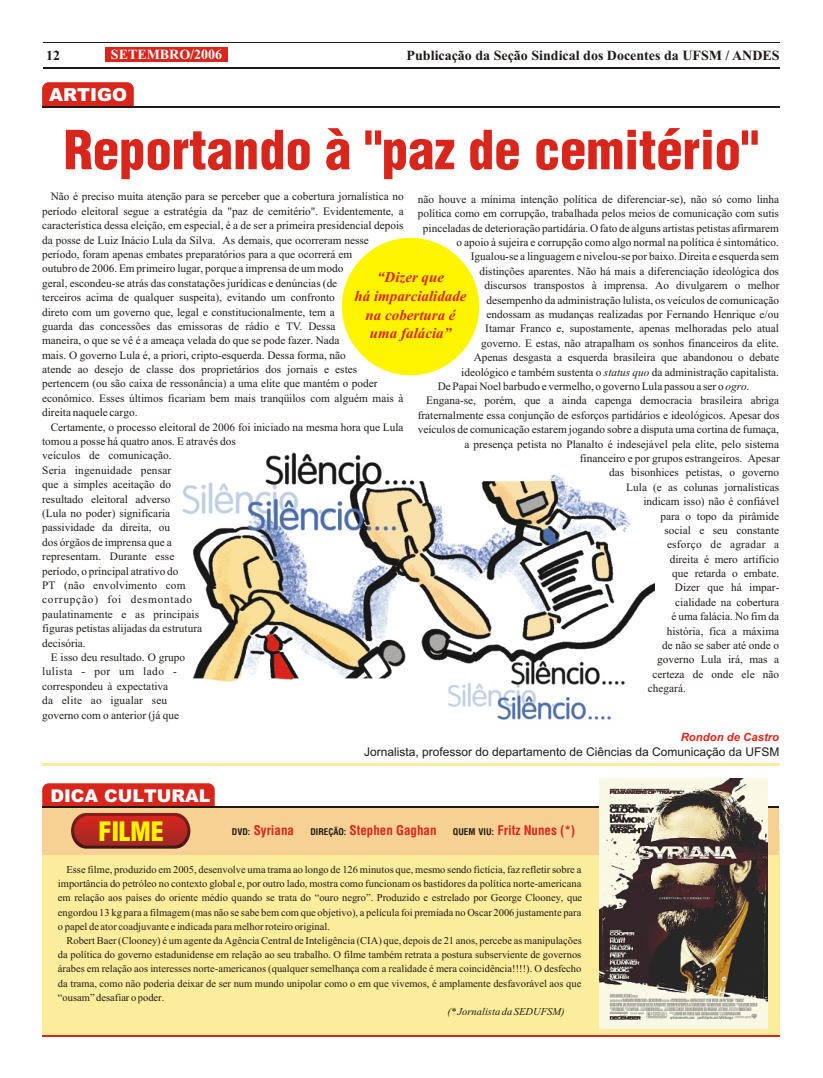
<style>
.page{position:relative;width:823px;height:1078px;background:#fff}
.page>*{position:absolute;margin:0;border:0;box-sizing:border-box;transform-origin:0 0}
.t1{font:900 52.6px "Switzerland Cond";color:#d9261c}
.t2{font:900 26.1px "Switzerland Cond";color:#fff500}
.t3{font:900 18px "Arial";color:#fff}
.t4{font:900 17.6px "Arial";color:#fff}
.t5{font:italic 700 15px/19px "Times New Roman";color:#d9261c;text-align:center}
.t6{font:700 14px "Times New Roman";color:#1f1a17}
.t7{font:700 14px "Times New Roman";color:#fff}
.t8{font:700 13px "Switzerland Condensed";color:#d9261c}
.t9{font:12px "Arial";color:#1f1a17}
.t10{font:italic 700 11.4px "Arial";color:#d9261c}
.t11{font:11.3px/14.4px "Times New Roman";color:#1f1a17}
.t12{font:11.3px "Times New Roman";letter-spacing:.02em;color:#1f1a17}
.t13{font:11.3px "Times New Roman";letter-spacing:.07em;color:#1f1a17}
.t14{font:11.3px "Times New Roman";letter-spacing:.04em;color:#1f1a17}
.t15{font:10.5px/14.2px "Times New Roman";color:#1f1a14;text-align:justify}
.t16{font:italic 10.5px "Times New Roman";color:#1f1a14}
.s1{font-style:italic}
.s2{font-size:9px;color:#1f1a12}
</style>
<div class="page">
<img style="left:182px;top:452px;width:473px;height:268px">
<hr style="left:42px;top:763px;width:737px;height:3px;background:#fced9c">
<div style="left:42px;top:829px;width:737px;height:207px;background:#fced9c"></div>
<div style="left:42px;top:807px;width:737px;height:47px;background:#f7d194"></div>
<hr style="left:42px;top:1035px;width:738px;height:2px;background:#d9261c">
<div style="left:42px;top:783px;width:173px;height:23px;background:#d9261c"></div>
<hr style="left:42px;top:806px;width:737px;height:2px;background:#1f1a17">
<img style="left:71px;top:813px;width:119px;height:36px">
<img style="left:74px;top:816px;width:113px;height:30px;border-radius:14px">
<div style="left:105px;top:48px;width:123px;height:14px;background:#d9261c"></div>
<hr style="left:43px;top:42px;width:736px;height:1px;background:#1f1a17">
<hr style="left:43px;top:67px;width:736px;height:2px;background:#1f1a17">
<div style="left:42px;top:82px;width:92px;height:24px;background:#d9261c"></div>
<hr style="left:42px;top:106px;width:737px;height:2px;background:#1f1a17">
<div style="left:342px;top:238px;width:137px;height:137px;background:#fff500;border-radius:50%"></div>
<img style="left:599px;top:779px;width:169px;height:250px">
<p class="t7" style="left:111px;top:50px;width:113px">SETEMBRO/2006</p>
<h3 class="t3" style="left:49px;top:88px;width:79px">ARTIGO</h3>
<p class="t6" style="left:46px;top:50px;width:15px">12</p>
<p class="t6" style="left:407px;top:50px;width:374px">Publicação da Seção Sindical dos Docentes da UFSM / ANDES</p>
<h1 class="t1" style="left:64px;top:129px;width:696px">Reportando à "paz de cemitério"</h1>
<p class="t11" style="left:42px;top:191px;width:363px;text-indent:9px">Não é preciso muita atenção para se perceber que a cobertura jornalística no período eleitoral segue a estratégia da "paz de cemitério". Evidentemente, a característica dessa eleição, em especial, é a de ser a primeira presidencial depois da posse de Luiz Inácio Lula da Silva. As demais, que ocorreram nesse período, foram apenas embates preparatórios para a que ocorrerá em<br>outubro de 2006. Em primeiro lugar, porque a imprensa de um modo<br>geral, escondeu-se atrás das constatações jurídicas e denúncias (de<br>terceiros acima de qualquer suspeita), evitando um confronto<br>direto com um governo que, legal e constitucionalmente, tem a<br>guarda das concessões das emissoras de rádio e TV. Dessa<br>maneira, o que se vê é a ameaça velada do que se pode fazer. Nada<br>mais. O governo Lula é, a priori, cripto-esquerda. Dessa forma, não<br>atende ao desejo de classe dos proprietários dos jornais e estes pertencem (ou são caixa de ressonância) a uma elite que mantém o poder econômico. Esses últimos ficariam bem mais tranqüilos com alguém mais à direita naquele cargo.</p>
<p class="t11" style="left:51px;top:421px;width:354px">Certamente, o processo eleitoral de 2006 foi iniciado na mesma hora que Lula</p>
<p class="t11" style="left:42px;top:435px;width:195px">tomou a posse há quatro anos. E através dos</p>
<p class="t11" style="left:42px;top:450px;width:131px">veículos de comunicação.</p>
<p class="t12" style="left:42px;top:466px;width:131px">Seria ingenuidade pensar</p>
<p class="t11" style="left:42px;top:478px;width:130px">que a simples aceitação do</p>
<p class="t11" style="left:42px;top:493px;width:130px">resultado eleitoral adverso</p>
<p class="t11" style="left:42px;top:507px;width:130px">(Lula no poder) significaria</p>
<p class="t11" style="left:42px;top:522px;width:130px">passividade da direita, ou</p>
<p class="t11" style="left:42px;top:536px;width:131px">dos órgãos de imprensa que a</p>
<p class="t11" style="left:42px;top:550px;width:134px">representam. Durante esse</p>
<p class="t11" style="left:42px;top:565px;width:138px">período, o principal atrativo do</p>
<p class="t11" style="left:42px;top:579px;width:145px">PT (não envolvimento com</p>
<p class="t13" style="left:42px;top:596px;width:152px">corrupção) foi desmontado</p>
<p class="t11" style="left:42px;top:608px;width:159px">paulatinamente e as principais</p>
<p class="t11" style="left:42px;top:622px;width:161px">figuras petistas alijadas da estrutura</p>
<p class="t11" style="left:42px;top:637px;width:45px">decisória.</p>
<p class="t11" style="left:51px;top:651px;width:136px">E isso deu resultado. O grupo</p>
<p class="t14" style="left:42px;top:667px;width:136px">lulista - por um lado -</p>
<p class="t11" style="left:42px;top:680px;width:128px">correspondeu à expectativa</p>
<p class="t12" style="left:42px;top:696px;width:127px">da elite ao igualar seu</p>
<p class="t11" style="left:42px;top:709px;width:138px">governo com o anterior (já que</p>
<p class="t11" style="left:418px;top:193px;width:363px">não houve a mínima intenção política de diferenciar-se), não só como linha</p>
<p class="t11" style="left:418px;top:207px;width:363px">política como em corrupção, trabalhada pelos meios de comunicação com sutis</p>
<p class="t11" style="left:423px;top:222px;width:358px">pinceladas de deterioração partidária. O fato de alguns artistas petistas afirmarem</p>
<p class="t11" style="left:456px;top:236px;width:324px">o apoio à sujeira e corrupção como algo normal na política é sintomático.</p>
<p class="t11" style="left:471px;top:251px;width:310px">Igualou-se a linguagem e nivelou-se por baixo. Direita e esquerda sem</p>
<p class="t11" style="left:480px;top:265px;width:301px">distinções aparentes. Não há mais a diferenciação ideológica dos</p>
<p class="t11" style="left:484px;top:279px;width:297px">discursos transpostos à imprensa. Ao divulgarem o melhor</p>
<p class="t11" style="left:486px;top:294px;width:294px">desempenho da administração lulista, os veículos de comunicação</p>
<p class="t11" style="left:486px;top:308px;width:294px">endossam as mudanças realizadas por Fernando Henrique e/ou</p>
<p class="t11" style="left:485px;top:323px;width:295px">Itamar Franco e, supostamente, apenas melhoradas pelo atual</p>
<p class="t11" style="left:481px;top:337px;width:299px">governo. E estas, não atrapalham os sonhos financeiros da elite.</p>
<p class="t11" style="left:474px;top:351px;width:307px">Apenas desgasta a esquerda brasileira que abandonou o debate</p>
<p class="t11" style="left:461px;top:366px;width:319px">ideológico e também sustenta o <span class="s1">status quo</span> da administração capitalista.</p>
<p class="t11" style="left:438px;top:380px;width:313px">De Papai Noel barbudo e vermelho, o governo Lula passou a ser o <span class="s1">ogro</span>.</p>
<p class="t11" style="left:426px;top:394px;width:354px">Engana-se, porém, que a ainda capenga democracia brasileira abriga</p>
<p class="t11" style="left:418px;top:409px;width:363px">fraternalmente essa conjunção de esforços partidários e ideológicos. Apesar dos</p>
<p class="t11" style="left:418px;top:423px;width:363px">veículos de comunicação estarem jogando sobre a disputa uma cortina de fumaça,</p>
<p class="t11" style="left:464px;top:438px;width:316px">a presença petista no Planalto é indesejável pela elite, pelo sistema</p>
<p class="t11" style="left:580px;top:452px;width:202px">financeiro e por grupos estrangeiros. Apesar</p>
<p class="t11" style="left:609px;top:466px;width:171px">das bisonhices petistas, o governo</p>
<p class="t11" style="left:626px;top:481px;width:154px">Lula (e as colunas jornalísticas</p>
<p class="t11" style="left:643px;top:495px;width:137px">indicam isso) não é confiável</p>
<p class="t11" style="left:660px;top:510px;width:120px">para o topo da pirâmide</p>
<p class="t11" style="left:664px;top:524px;width:116px">social e seu constante</p>
<p class="t12" style="left:667px;top:540px;width:114px">esforço de agradar a</p>
<p class="t11" style="left:670px;top:553px;width:111px">direita é mero artifício</p>
<p class="t11" style="left:672px;top:567px;width:108px">que retarda o embate.</p>
<p class="t11" style="left:675px;top:582px;width:106px">Dizer que há impar-</p>
<p class="t11" style="left:675px;top:596px;width:105px">cialidade na cobertura</p>
<p class="t11" style="left:671px;top:610px;width:109px">é uma falácia. No fim da</p>
<p class="t11" style="left:667px;top:625px;width:114px">história, fica a máxima</p>
<p class="t11" style="left:662px;top:639px;width:119px">de não se saber até onde o</p>
<p class="t11" style="left:657px;top:654px;width:123px">governo Lula irá, mas a</p>
<p class="t11" style="left:653px;top:668px;width:128px">certeza de onde ele não</p>
<p class="t11" style="left:648px;top:682px;width:39px">chegará.</p>
<h3 class="t5" style="left:355px;top:269px;width:114px">“Dizer que<br>há imparcialidade na cobertura é uma falácia”</h3>
<h3 class="t4" style="left:51px;top:789px;width:161px">DICA CULTURAL</h3>
<h2 class="t2" style="left:99px;top:821px;width:67px">FILME</h2>
<p class="t10" style="left:681px;top:733px;width:100px">Rondon de Castro</p>
<p class="t9" style="left:364px;top:747px;width:417px">Jornalista, professor do departamento de Ciências da Comunicação da UFSM</p>
<p class="t8" style="left:232px;top:822px;width:345px"><span class="s2">DVD:</span> Syriana <span class="s2">DIREÇÃO:</span> Stephen Gaghan <span class="s2">QUEM VIU:</span> Fritz Nunes (*)</p>
<p class="t15" style="left:58px;top:863px;width:526px;text-indent:9px">Esse filme, produzido em 2005, desenvolve uma trama ao longo de 126 minutos que, mesmo sendo fictícia, faz refletir sobre a importância do petróleo no contexto global e, por outro lado, mostra como funcionam os bastidores da política norte-americana em relação aos países do oriente médio quando se trata do “ouro negro”. Produzido e estrelado por George Clooney, que engordou 13 kg para a filmagem (mas não se sabe bem com que objetivo), a película foi premiada no Oscar 2006 justamente para o papel de ator coadjuvante e indicada para melhor roteiro original.</p>
<p class="t15" style="left:58px;top:934px;width:526px;text-indent:9px">Robert Baer (Clooney) é um agente da Agência Central de Inteligência (CIA) que, depois de 21 anos, percebe as manipulações da política do governo estadunidense em relação ao seu trabalho. O filme também retrata a postura subserviente de governos árabes em relação aos interesses norte-americanos (qualquer semelhança com a realidade é mera coincidência!!!!). O desfecho da trama, como não poderia deixar de ser num mundo unipolar como o em que vivemos, é amplamente desfavorável aos que “ousam” desafiar o poder.</p>
<p class="t16" style="left:447px;top:1008px;width:119px">(* Jornalista da SEDUFSM)</p>
</div>
